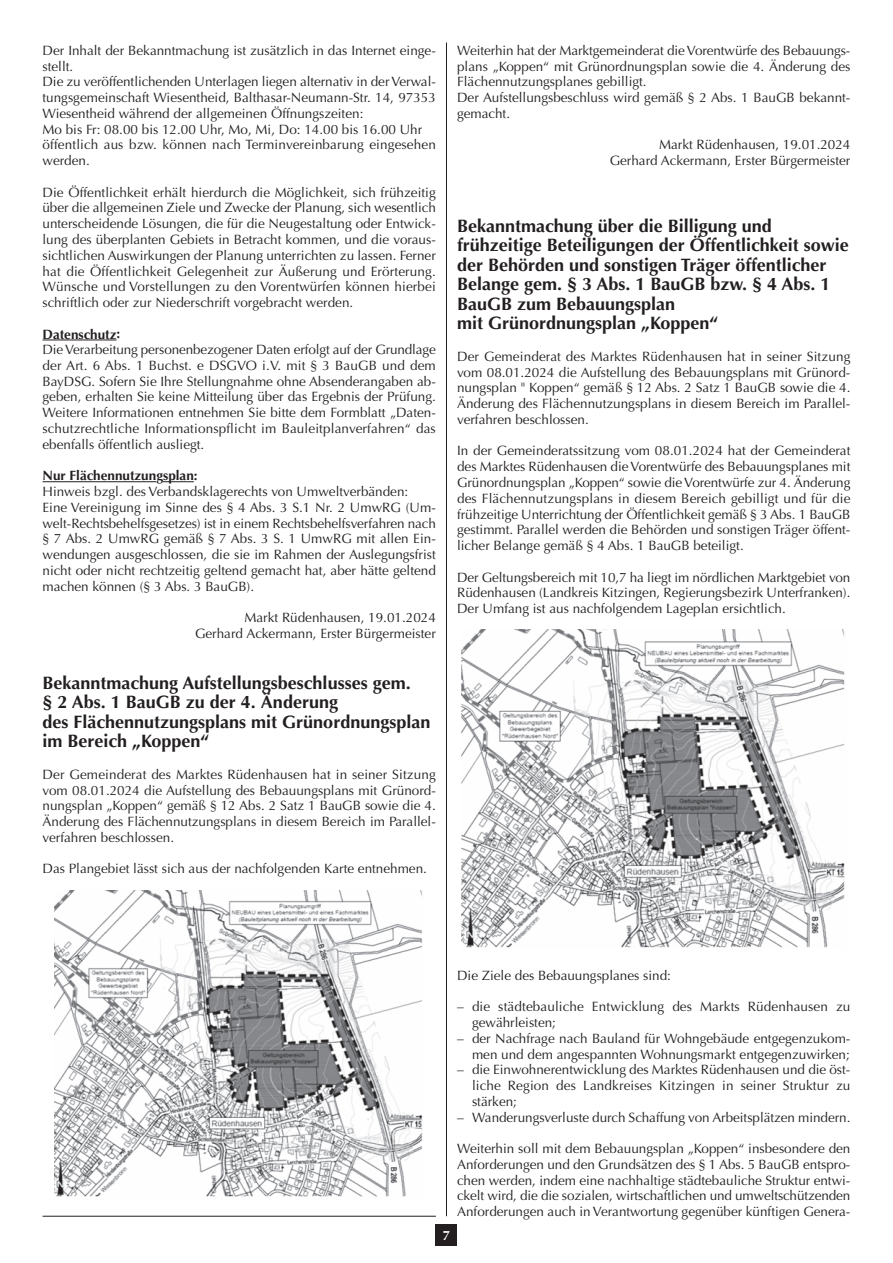
<style>
.page{position:relative;width:893px;height:1263px;background:#fff}
.page>*{position:absolute;margin:0;border:0;box-sizing:border-box;transform-origin:0 0}
.t1{font:700 18px/19.5px "Optima";color:#231f20}
.t2{font:13.5px/15.8px "Optima";color:#231f20;text-align:justify}
.t3{font:700 13.5px "Optima";color:#231f20}
.t4{font:700 13.5px "Optima";color:#fff}
</style>
<div class="page">
<div style="left:436px;top:1225px;width:21px;height:21px;background:#231f20"></div>
<hr style="left:446px;top:43px;width:1px;height:1173px;background:#231f20">
<hr style="left:43px;top:340px;width:74px;height:1px;background:#231f20">
<hr style="left:43px;top:481px;width:113px;height:1px;background:#231f20">
<hr style="left:163px;top:481px;width:31px;height:1px;background:#231f20">
<img style="left:55px;top:891px;width:368px;height:306px">
<img style="left:461px;top:629px;width:384px;height:319px">
<hr style="left:43px;top:1216px;width:393px;height:1px;background:#231f20">
<p class="t2" style="left:43px;top:43px;width:395px;text-align:left">Der Inhalt der Bekanntmachung ist zusätzlich in das Internet einge&shy;stellt.<br>Die zu veröffentlichenden Unterlagen liegen alternativ in der Verwal&shy;tungsgemeinschaft Wiesentheid, Balthasar-Neumann-Str. 14, 97353<br>Wiesentheid während der allgemeinen Öffnungszeiten:<br>Mo bis Fr: 08.00 bis 12.00 Uhr, Mo, Mi, Do: 14.00 bis 16.00 Uhr öffentlich aus bzw. können nach Terminvereinbarung eingesehen werden.</p>
<p class="t2" style="left:43px;top:184px;width:395px">Die Öffentlichkeit erhält hierdurch die Möglichkeit, sich frühzeitig über die allgemeinen Ziele und Zwecke der Planung, sich wesentlich unterscheidende Lösungen, die für die Neugestaltung oder Entwick&shy;lung des überplanten Gebiets in Betracht kommen, und die voraus&shy;sichtlichen Auswirkungen der Planung unterrichten zu lassen. Ferner hat die Öffentlichkeit Gelegenheit zur Äußerung und Erörterung.<br>Wünsche und Vorstellungen zu den Vorentwürfen können hierbei schriftlich oder zur Niederschrift vorgebracht werden.</p>
<p class="t3" style="left:43px;top:326px;width:79px">Datenschutz:</p>
<p class="t2" style="left:43px;top:342px;width:395px">Die Verarbeitung personenbezogener Daten erfolgt auf der Grundlage der Art. 6 Abs. 1 Buchst. e DSGVO i.V. mit § 3 BauGB und dem BayDSG. Sofern Sie Ihre Stellungnahme ohne Absenderangaben ab&shy;geben, erhalten Sie keine Mitteilung über das Ergebnis der Prüfung.<br>Weitere Informationen entnehmen Sie bitte dem Formblatt „Daten&shy;schutzrechtliche Informationspflicht im Bauleitplanverfahren“ das ebenfalls öffentlich ausliegt.</p>
<p class="t3" style="left:43px;top:468px;width:157px">nur Flächennutzungsplan:</p>
<p class="t2" style="left:43px;top:484px;width:395px;text-align:left">Hinweis bzgl. des Verbandsklagerechts von Umweltverbänden:<br>Eine Vereinigung im Sinne des § 4 Abs. 3 S.1 Nr. 2 UmwRG (Um&shy;welt-Rechtsbehelfsgesetzes) ist in einem Rechtsbehelfsverfahren nach § 7 Abs. 2 UmwRG gemäß § 7 Abs. 3 S. 1 UmwRG mit allen Ein&shy;wendungen ausgeschlossen, die sie im Rahmen der Auslegungsfrist nicht oder nicht rechtzeitig geltend gemacht hat, aber hätte geltend machen können (§ 3 Abs. 3 BauGB).</p>
<p class="t2" style="left:195px;top:610px;width:242px;text-align:right">Markt Rüdenhausen, 19.01.2024<br>Gerhard Ackermann, Erster Bürgermeister</p>
<h1 class="t1" style="left:43px;top:673px;width:389px">Bekanntmachung Aufstellungsbeschlusses gem.<br>§ 2 Abs. 1 BauGB zu der 4. Änderung<br>des Flächennutzungsplans mit Grünordnungsplan im Bereich „Koppen“</h1>
<p class="t2" style="left:43px;top:766px;width:395px">Der Gemeinderat des Marktes Rüdenhausen hat in seiner Sitzung vom 08.01.2024 die Aufstellung des Bebauungsplans mit Grünord&shy;nungsplan „Koppen“ gemäß § 12 Abs. 2 Satz 1 BauGB sowie die 4.<br>Änderung des Flächennutzungsplans in diesem Bereich im Parallel&shy;verfahren beschlossen.</p>
<p class="t2" style="left:43px;top:861px;width:386px">Das Plangebiet lässt sich aus der nachfolgenden Karte entnehmen.</p>
<p class="t2" style="left:457px;top:43px;width:395px;text-align:left">Weiterhin hat der Marktgemeinderat die Vorentwürfe des Bebauungs&shy;plans „Koppen“ mit Grünordnungsplan sowie die 4. Änderung des Flächennutzungsplanes gebilligt.<br>Der Aufstellungsbeschluss wird gemäß § 2 Abs. 1 BauGB bekannt&shy;gemacht.</p>
<p class="t2" style="left:610px;top:137px;width:242px;text-align:right">Markt Rüdenhausen, 19.01.2024<br>Gerhard Ackermann, Erster Bürgermeister</p>
<p class="t1" style="left:457px;top:216px;width:393px">Bekanntmachung über die Billigung und frühzeitige Beteiligungen der Öffentlichkeit sowie der Behörden und sonstigen träger öffentlicher Belange gem. § 3 Abs. 1 BauGB bzw. § 4 Abs. 1<br>BauGB zum Bebauungsplan<br>mit Grünordnungsplan „Koppen“</p>
<p class="t2" style="left:457px;top:349px;width:395px">Der Gemeinderat des Marktes Rüdenhausen hat in seiner Sitzung vom 08.01.2024 die Aufstellung des Bebauungsplans mit Grünord&shy;nungsplan " Koppen“ gemäß § 12 Abs. 2 Satz 1 BauGB sowie die 4.<br>Änderung des Flächennutzungsplans in diesem Bereich im Parallel&shy;verfahren beschlossen.</p>
<p class="t2" style="left:457px;top:443px;width:395px">In der Gemeinderatssitzung vom 08.01.2024 hat der Gemeinderat des Marktes Rüdenhausen die Vorentwürfe des Bebauungsplanes mit Grünordnungsplan „Koppen“ sowie die Vorentwürfe zur 4. Änderung des Flächennutzungsplans in diesem Bereich gebilligt und für die frühzeitige Unterrichtung der Öffentlichkeit gemäß § 3 Abs. 1 BauGB gestimmt. Parallel werden die Behörden und sonstigen Träger öffent&shy;licher Belange gemäß § 4 Abs. 1 BauGB beteiligt.</p>
<p class="t2" style="left:457px;top:569px;width:395px">Der Geltungsbereich mit 10,7 ha liegt im nördlichen Marktgebiet von Rüdenhausen (Landkreis Kitzingen, Regierungsbezirk Unterfranken).<br>Der Umfang ist aus nachfolgendem Lageplan ersichtlich.</p>
<p class="t2" style="left:457px;top:967px;width:215px">Die Ziele des Bebauungsplanes sind:</p>
<p class="t2" style="left:472px;top:999px;width:380px;text-indent:-15px">– die städtebauliche Entwicklung des Markts Rüdenhausen zu gewährleisten;</p>
<p class="t2" style="left:457px;top:1030px;width:395px;text-align:right">– der Nachfrage nach Bauland für Wohngebäude entgegenzukom&shy;men und dem angespannten Wohnungsmarkt entgegenzuwirken;</p>
<p class="t2" style="left:472px;top:1062px;width:380px;text-indent:-15px">– die Einwohnerentwicklung des Marktes Rüdenhausen und die öst&shy;liche Region des Landkreises Kitzingen in seiner Struktur zu stärken;</p>
<p class="t2" style="left:457px;top:1109px;width:395px">– Wanderungsverluste durch Schaffung von Arbeitsplätzen mindern.</p>
<p class="t2" style="left:457px;top:1141px;width:395px">Weiterhin soll mit dem Bebauungsplan „Koppen“ insbesondere den Anforderungen und den Grundsätzen des § 1 Abs. 5 BauGB entspro&shy;chen werden, indem eine nachhaltige städtebauliche Struktur entwi&shy;ckelt wird, die die sozialen, wirtschaftlichen und umweltschützenden Anforderungen auch in Verantwortung gegenüber künftigen Genera-</p>
<p class="t4" style="left:443px;top:1227px;width:9px">7</p>
</div>
